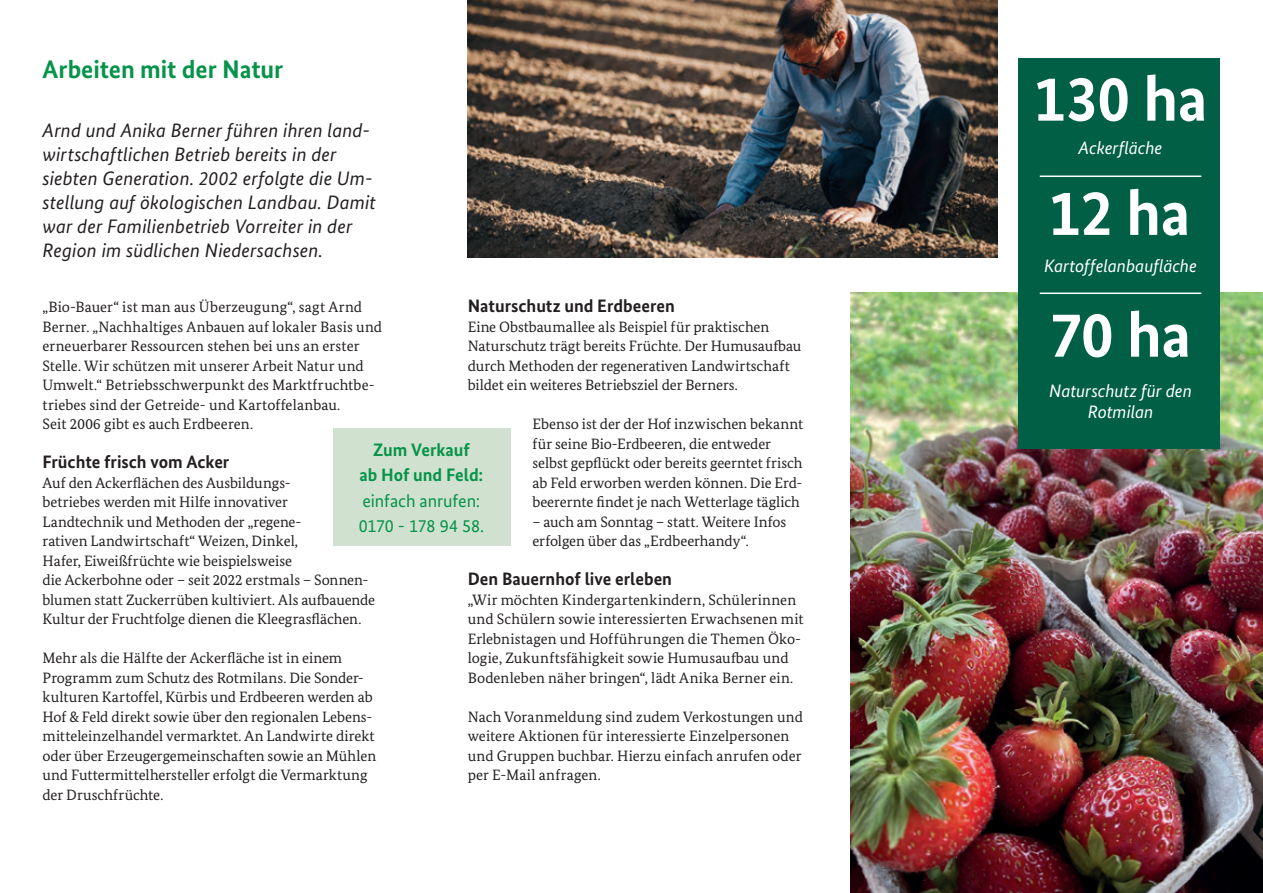
<style>
.page{position:relative;width:1263px;height:893px;background:#fff}
.page>*{position:absolute;margin:0;border:0;box-sizing:border-box;transform-origin:0 0}
.t1{font:700 64.5px "Bundes Sans";letter-spacing:-.01em;color:#fff}
.t2{font:700 25.5px "Bundes Sans";color:#06934a}
.t3{font:italic 19.5px/24px "Bundes Sans";letter-spacing:.005em;color:#231f20}
.t4{font:700 18px "Bundes Sans";color:#231f20}
.t5{font:italic 18px/21.6px "Bundes Sans";letter-spacing:-.005em;color:#fff;text-align:center}
.t6{font:18px/25.5px "Bundes Sans";letter-spacing:-.005em;color:#06934a}
.t7{font:700 18px/25.5px "Bundes Sans";color:#06934a;text-align:center}
.t8{font:15px/19.5px "Bundes Serif";color:#231f20}
</style>
<div class="page">
<img style="left:851px;top:293px;width:412px;height:600px">
<div style="left:333px;top:429px;width:178px;height:117px;background:#d0e1cf"></div>
<img style="left:468px;top:0;width:529px;height:258px">
<div style="left:1018px;top:58px;width:202px;height:390px;background:#005f45"></div>
<hr style="left:1040px;top:176px;width:161px;height:1px;background:#fff">
<hr style="left:1040px;top:293px;width:161px;height:1px;background:#fff">
<h2 class="t2" style="left:43px;top:54px;width:242px">Arbeiten mit der Natur</h2>
<p class="t3" style="left:43px;top:118px;width:335px">Arnd und Anika Berner führen ihren land&shy;wirtschaftlichen Betrieb bereits in der siebten Generation. 2002 erfolgte die Um&shy;stellung auf ökologischen Landbau. Damit war der Familienbetrieb Vorreiter in der Region im südlichen Niedersachsen.</p>
<p class="t4" style="left:468px;top:295px;width:209px">Naturschutz und Erdbeeren</p>
<p class="t8" style="left:468px;top:316px;width:335px">Eine Obstbaumallee als Beispiel für praktischen Naturschutz trägt bereits Früchte. Der Humusaufbau durch Methoden der regenerativen Landwirtschaft bildet ein weiteres Betriebsziel der Berners.</p>
<p class="t8" style="left:532px;top:414px;width:272px">Ebenso ist der der Hof inzwischen bekannt für seine Bio-Erdbeeren, die entweder selbst gepflückt oder bereits geerntet frisch ab Feld erworben werden können. Die Erd&shy;beerernte findet je nach Wetterlage täglich</p>
<p class="t8" style="left:532px;top:511px;width:255px">– auch am Sonntag – statt. Weitere Infos erfolgen über das „Erdbeerhandy“.</p>
<p class="t4" style="left:468px;top:568px;width:206px">Den Bauernhof live erleben</p>
<p class="t8" style="left:468px;top:589px;width:337px">„Wir möchten Kindergartenkindern, Schülerinnen und Schülern sowie interessierten Erwachsenen mit Erlebnistagen und Hofführungen die Themen Öko&shy;logie, Zukunftsfähigkeit sowie Humusaufbau und Bodenleben näher bringen“, lädt Anika Berner ein.</p>
<p class="t8" style="left:468px;top:706px;width:337px">Nach Voranmeldung sind zudem Verkostungen und weitere Aktionen für interessierte Einzelpersonen und Gruppen buchbar. Hierzu einfach anrufen oder per E-Mail anfragen.</p>
<p class="t8" style="left:43px;top:297px;width:341px">„Bio-Bauer“ ist man aus Überzeugung“, sagt Arnd Berner. „Nachhaltiges Anbauen auf lokaler Basis und erneuerbarer Ressourcen stehen bei uns an erster Stelle. Wir schützen mit unserer Arbeit Natur und Umwelt.“ Betriebsschwerpunkt des Marktfruchtbe&shy;triebes sind der Getreide- und Kartoffelanbau.<br>Seit 2006 gibt es auch Erdbeeren.</p>
<p class="t4" style="left:43px;top:451px;width:188px">Früchte frisch vom Acker</p>
<p class="t8" style="left:43px;top:472px;width:334px">Auf den Ackerflächen des Ausbildungs-<br>betriebes werden mit Hilfe innovativer<br>Landtechnik und Methoden der „regene-<br>rativen Landwirtschaft“ Weizen, Dinkel,<br>Hafer, Eiweißfrüchte wie beispielsweise<br>die Ackerbohne oder – seit 2022 erstmals – Sonnen&shy;blumen statt Zuckerrüben kultiviert. Als aufbauende Kultur der Fruchtfolge dienen die Kleegrasflächen.</p>
<p class="t8" style="left:43px;top:648px;width:335px">Mehr als die Hälfte der Ackerfläche ist in einem Programm zum Schutz des Rotmilans. Die Sonder&shy;kulturen Kartoffel, Kürbis und Erdbeeren werden ab Hof &amp; Feld direkt sowie über den regionalen Lebens&shy;mitteleinzelhandel vermarktet. An Landwirte direkt oder über Erzeugergemeinschaften sowie an Mühlen und Futtermittelhersteller erfolgt die Vermarktung der Druschfrüchte.</p>
<p class="t7" style="left:359px;top:437px;width:126px">Zum Verkauf<br>ab Hof und Feld:</p>
<p class="t6" style="left:359px;top:488px;width:127px">einfach anrufen:<br>0170 - 178 94 58.</p>
<h1 class="t1" style="left:1033px;top:59px;width:175px">130 ha</h1>
<p class="t5" style="left:1079px;top:136px;width:85px">Ackerfläche</p>
<h1 class="t1" style="left:1048px;top:173px;width:143px">12 ha</h1>
<p class="t5" style="left:1044px;top:255px;width:154px">Kartoffelanbaufläche</p>
<h1 class="t1" style="left:1050px;top:295px;width:143px">70 ha</h1>
<p class="t5" style="left:1049px;top:379px;width:144px">Naturschutz für den<br>Rotmilan</p>
</div>
